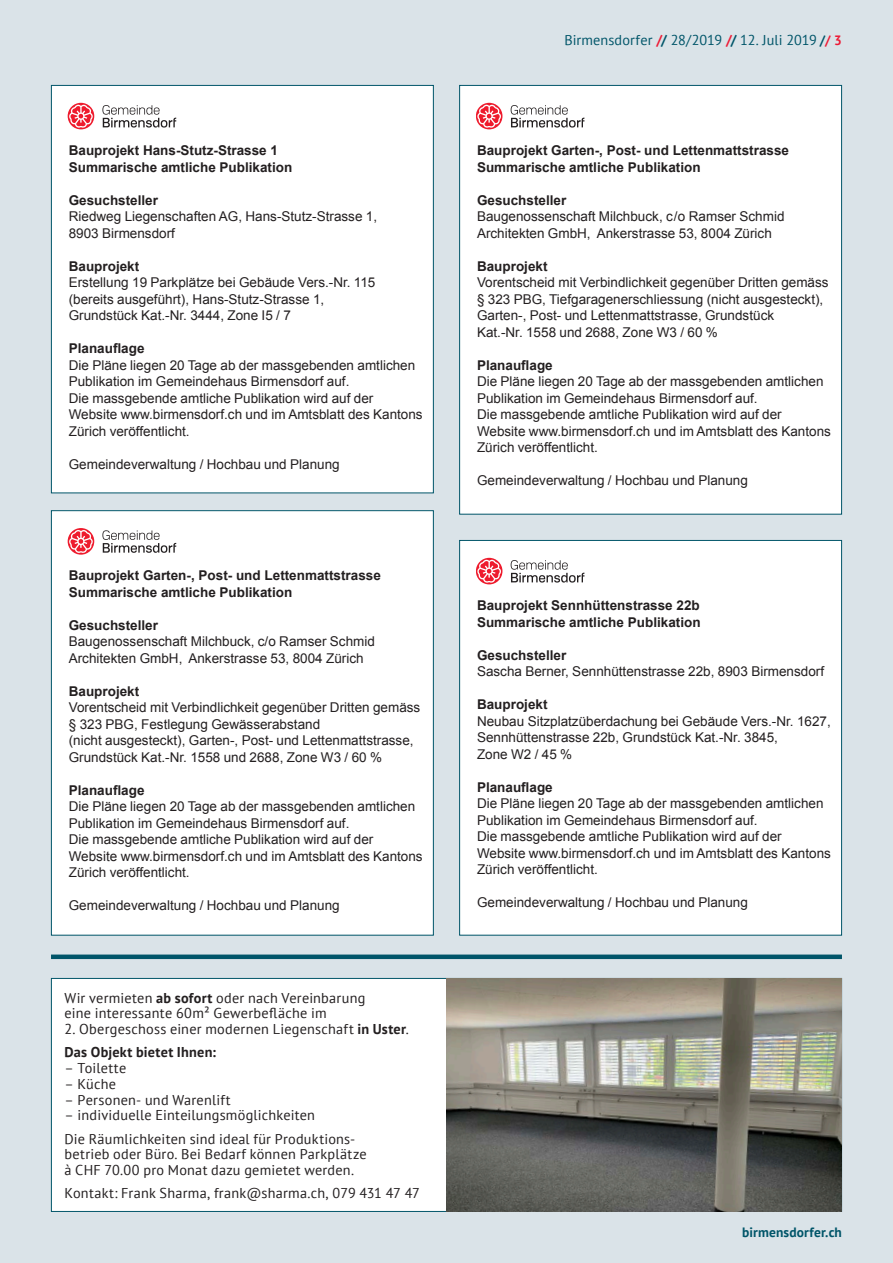
<style>
.page{position:relative;width:893px;height:1263px;background:#dae3e8}
.page>*{position:absolute;margin:0;border:0;box-sizing:border-box;transform-origin:0 0}
.t1{font:14.25px/15.8px "PT Sans";letter-spacing:.015em;color:#231f20}
.t2{font:14.25px "PT Sans";letter-spacing:.005em;color:#005569}
.t3{font:13.5px/16.5px "Arial";color:#231f20}
.t4{font:700 13.5px/16.5px "Arial";color:#231f20}
.t5{font:700 13.5px "PT Sans";letter-spacing:.01em;color:#005569}
.s1{font-weight:700}
.s2{font-weight:700;color:#ed1a35}
.s3{font-weight:700;font-size:13.5px}
.s4{font-weight:700;font-size:13.5px;color:#ed1a35}
</style>
<div class="page">
<div style="left:51px;top:954px;width:791px;height:5px;background:#005569"></div>
<div style="left:51px;top:85px;width:382px;height:408px;background:#fff"></div>
<div style="left:51px;top:85px;width:383px;height:408px;border:1px solid #005569"></div>
<svg style="left:68px;top:103px;width:26px;height:26px"></svg>
<svg style="left:102px;top:105px;width:74px;height:23px"></svg>
<svg style="left:69px;top:105px;width:24px;height:23px"></svg>
<div style="left:51px;top:511px;width:382px;height:424px;background:#fff"></div>
<svg style="left:68px;top:528px;width:26px;height:27px"></svg>
<svg style="left:102px;top:530px;width:74px;height:23px"></svg>
<svg style="left:69px;top:530px;width:24px;height:23px"></svg>
<div style="left:460px;top:85px;width:382px;height:429px;background:#fff"></div>
<svg style="left:476px;top:103px;width:26px;height:26px"></svg>
<svg style="left:511px;top:105px;width:73px;height:23px"></svg>
<svg style="left:477px;top:105px;width:24px;height:23px"></svg>
<div style="left:460px;top:540px;width:382px;height:395px;background:#fff"></div>
<div style="left:459px;top:540px;width:383px;height:395px;border:1px solid #005569"></div>
<svg style="left:476px;top:558px;width:26px;height:26px"></svg>
<svg style="left:511px;top:560px;width:73px;height:23px"></svg>
<svg style="left:477px;top:560px;width:24px;height:23px"></svg>
<div style="left:51px;top:978px;width:791px;height:233px;background:#fff"></div>
<img style="left:446px;top:979px;width:395px;height:232px">
<p class="t4" style="left:69px;top:143px;width:225px">Bauprojekt Hans-Stutz-Strasse 1<br>Summarische amtliche Publikation</p>
<p class="t4" style="left:69px;top:192px;width:91px">Gesuchsteller</p>
<p class="t3" style="left:69px;top:208px;width:310px">Riedweg Liegenschaften AG, Hans-Stutz-Strasse 1,<br>8903 Birmensdorf</p>
<p class="t4" style="left:69px;top:258px;width:72px">Bauprojekt</p>
<p class="t3" style="left:69px;top:274px;width:308px">Erstellung 19 Parkplätze bei Gebäude Vers.-Nr. 115 (bereits ausgeführt), Hans-Stutz-Strasse 1,<br>Grundstück Kat.-Nr. 3444, Zone I5 / 7</p>
<p class="t4" style="left:69px;top:341px;width:77px">Planauflage</p>
<p class="t3" style="left:69px;top:357px;width:355px">Die Pläne liegen 20 Tage ab der massgebenden amtlichen Publikation im Gemeindehaus Birmensdorf auf.<br>Die massgebende amtliche Publikation wird auf der Website www.birmensdorf.ch und im Amtsblatt des Kantons Zürich veröffentlicht.</p>
<p class="t3" style="left:69px;top:456px;width:272px">Gemeindeverwaltung / Hochbau und Planung</p>
<p class="t4" style="left:69px;top:568px;width:314px">Bauprojekt Garten-, Post- und Lettenmattstrasse<br>Summarische amtliche Publikation</p>
<p class="t4" style="left:69px;top:617px;width:91px">Gesuchsteller</p>
<p class="t3" style="left:69px;top:633px;width:308px">Baugenossenschaft Milchbuck, c/o Ramser Schmid<br>Architekten GmbH, Ankerstrasse 53, 8004 Zürich</p>
<p class="t4" style="left:69px;top:683px;width:72px">Bauprojekt</p>
<p class="t3" style="left:69px;top:699px;width:353px">Vorentscheid mit Verbindlichkeit gegenüber Dritten gemäss § 323 PBG, Festlegung Gewässerabstand<br>(nicht ausgesteckt), Garten-, Post- und Lettenmattstrasse, Grundstück Kat.-Nr. 1558 und 2688, Zone W3 / 60 %</p>
<p class="t4" style="left:69px;top:782px;width:77px">Planauflage</p>
<p class="t3" style="left:69px;top:798px;width:355px">Die Pläne liegen 20 Tage ab der massgebenden amtlichen Publikation im Gemeindehaus Birmensdorf auf.<br>Die massgebende amtliche Publikation wird auf der Website www.birmensdorf.ch und im Amtsblatt des Kantons Zürich veröffentlicht.</p>
<p class="t3" style="left:69px;top:897px;width:272px">Gemeindeverwaltung / Hochbau und Planung</p>
<p class="t1" style="left:65px;top:989px;width:302px">Wir vermieten <span class="s1">ab sofort</span> oder nach Vereinbarung eine interessante 60m² Gewerbefläche im</p>
<p class="t1" style="left:65px;top:1017px;width:346px;line-height:23.2px">2. Obergeschoss einer modernen Liegenschaft <span class="s1">in Uster</span>.<br><span class="s1">Das Objekt bietet Ihnen:</span></p>
<p class="t1" style="left:65px;top:1060px;width:63px">– Toilette</p>
<p class="t1" style="left:65px;top:1075px;width:53px">– Küche</p>
<p class="t1" style="left:65px;top:1091px;width:168px">– Personen- und Warenlift</p>
<p class="t1" style="left:65px;top:1103px;width:292px;line-height:23.2px">– individuelle Einteilungsmöglichkeiten<br>Die Räumlichkeiten sind ideal für Produktions-</p>
<p class="t1" style="left:65px;top:1146px;width:304px">betrieb oder Büro. Bei Bedarf können Parkplätze à CHF 70.00 pro Monat dazu gemietet werden.</p>
<p class="t1" style="left:65px;top:1185px;width:357px">Kontakt: Frank Sharma, frank@sharma.ch, 079 431 47 47</p>
<p class="t2" style="left:564px;top:31px;width:279px">Birmensdorfer <span class="s2">/</span><span class="s1">/</span> 28/2019 <span class="s2">/</span><span class="s1">/</span> 12. Juli 2019 <span class="s3">/</span><span class="s4">/ 3</span></p>
<p class="t4" style="left:477px;top:143px;width:314px">Bauprojekt Garten-, Post- und Lettenmattstrasse<br>Summarische amtliche Publikation</p>
<p class="t4" style="left:477px;top:192px;width:91px">Gesuchsteller</p>
<p class="t3" style="left:477px;top:208px;width:309px">Baugenossenschaft Milchbuck, c/o Ramser Schmid<br>Architekten GmbH, Ankerstrasse 53, 8004 Zürich</p>
<p class="t4" style="left:477px;top:258px;width:72px">Bauprojekt</p>
<p class="t3" style="left:477px;top:274px;width:353px">Vorentscheid mit Verbindlichkeit gegenüber Dritten gemäss § 323 PBG, Tiefgaragenerschliessung (nicht ausgesteckt), Garten-, Post- und Lettenmattstrasse, Grundstück<br>Kat.-Nr. 1558 und 2688, Zone W3 / 60 %</p>
<p class="t4" style="left:477px;top:357px;width:77px">Planauflage</p>
<p class="t3" style="left:477px;top:373px;width:355px">Die Pläne liegen 20 Tage ab der massgebenden amtlichen Publikation im Gemeindehaus Birmensdorf auf.<br>Die massgebende amtliche Publikation wird auf der Website www.birmensdorf.ch und im Amtsblatt des Kantons Zürich veröffentlicht.</p>
<p class="t3" style="left:477px;top:472px;width:272px">Gemeindeverwaltung / Hochbau und Planung</p>
<p class="t4" style="left:477px;top:598px;width:225px">Bauprojekt Sennhüttenstrasse 22b<br>Summarische amtliche Publikation</p>
<p class="t4" style="left:477px;top:647px;width:91px">Gesuchsteller</p>
<p class="t3" style="left:477px;top:663px;width:349px">Sascha Berner, Sennhüttenstrasse 22b, 8903 Birmensdorf</p>
<p class="t4" style="left:477px;top:697px;width:72px">Bauprojekt</p>
<p class="t3" style="left:477px;top:713px;width:355px">Neubau Sitzplatzüberdachung bei Gebäude Vers.-Nr. 1627,<br>Sennhüttenstrasse 22b, Grundstück Kat.-Nr. 3845,<br>Zone W2 / 45 %</p>
<p class="t4" style="left:477px;top:779px;width:77px">Planauflage</p>
<p class="t3" style="left:477px;top:795px;width:355px">Die Pläne liegen 20 Tage ab der massgebenden amtlichen Publikation im Gemeindehaus Birmensdorf auf.<br>Die massgebende amtliche Publikation wird auf der Website www.birmensdorf.ch und im Amtsblatt des Kantons Zürich veröffentlicht.</p>
<p class="t3" style="left:477px;top:894px;width:272px">Gemeindeverwaltung / Hochbau und Planung</p>
<p class="t5" style="left:742px;top:1224px;width:101px">birmensdorfer.ch</p>
</div>
